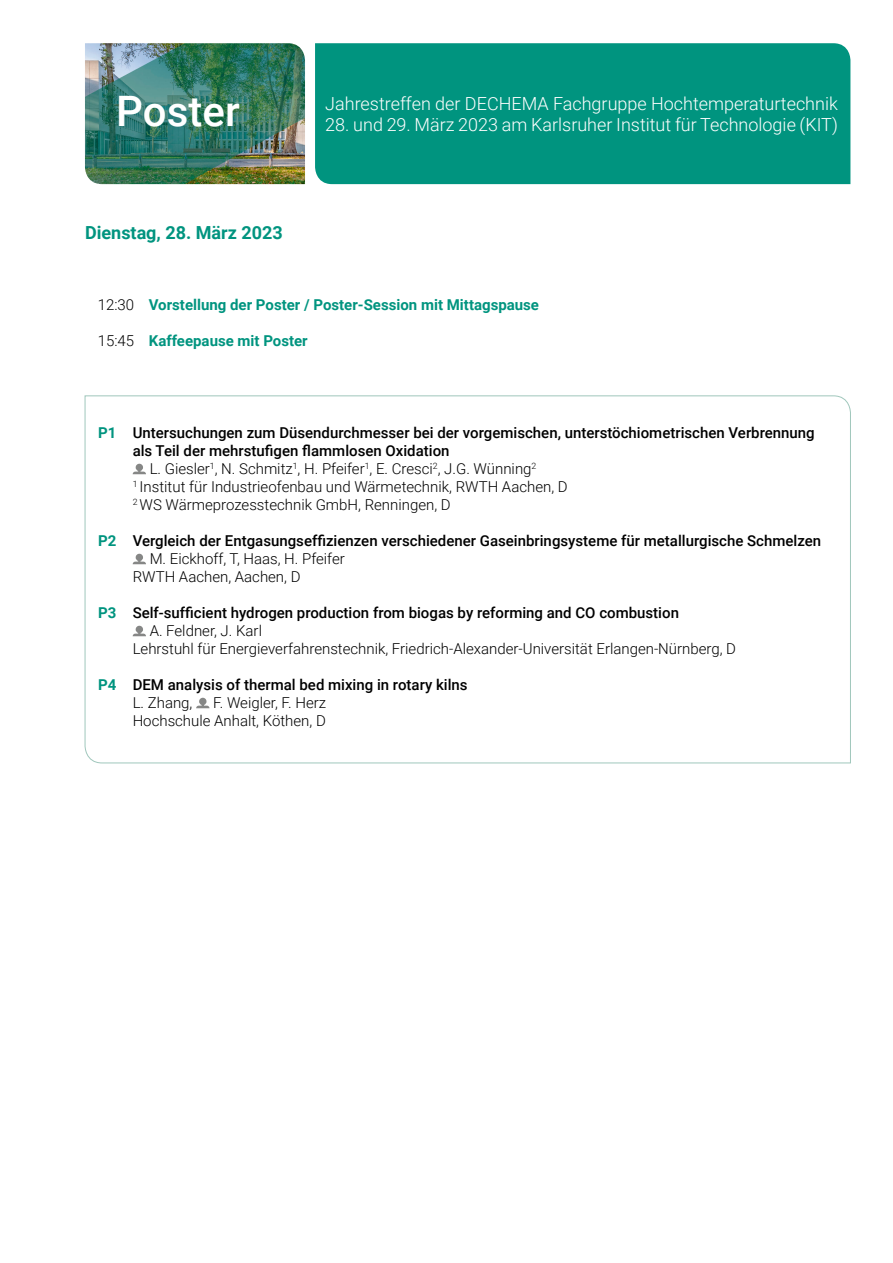
<style>
.page{position:relative;width:893px;height:1263px;background:#fff}
.page>*{position:absolute;margin:0;border:0;box-sizing:border-box;transform-origin:0 0}
.t1{font:500 42px "Roboto";color:#fff}
.t2{font:300 18px "Roboto";color:#fff}
.t3{font:700 18px "Roboto";color:#00947f}
.t4{font:500 15px/18px "Roboto";color:#000}
.t5{font:300 15px/18px "Roboto";color:#000;text-align:right}
.t6{font:700 15px "Roboto";color:#00947f}
.s1{font-weight:300;color:#000}
.s2{font-weight:700;color:#00947f}
.s3{font-weight:300}
</style>
<div class="page">
<img style="left:85px;top:43px;width:220px;height:141px">
<div style="left:315px;top:43px;width:535px;height:141px;background:#00947f"></div>
<svg style="left:84px;top:395px;width:767px;height:369px"></svg>
<h1 class="t1" style="left:116px;top:81px;width:125px">Poster</h1>
<p class="t3" style="left:85px;top:220px;width:199px">Dienstag, 28. März 2023</p>
<p class="t2" style="left:325px;top:91px;width:514px">Jahrestreffen der DECHEMA Fachgruppe Hochtemperaturtechnik</p>
<p class="t2" style="left:325px;top:112px;width:514px">28. und 29. März 2023 am Karlsruher Institut für Technologie (KIT)</p>
<p class="t6" style="left:98px;top:294px;width:443px"><span class="s1">12:30</span> Vorstellung der Poster / Poster-Session mit Mittagspause</p>
<p class="t6" style="left:98px;top:330px;width:211px"><span class="s1">15:45</span> Kaffeepause mit Poster</p>
<p class="t4" style="left:98px;top:423px;width:718px"><span class="s2">P1</span> Untersuchungen zum Düsendurchmesser bei der vorgemischen, unterstöchiometrischen Verbrennung</p>
<p class="t4" style="left:133px;top:441px;width:318px">als Teil der mehrstufigen flammlosen Oxidation</p>
<p class="t5" style="left:150px;top:459px;width:388px">L. Giesler<sup>1</sup>, N. Schmitz<sup>1</sup>, H. Pfeifer<sup>1</sup>, E. Cresci<sup>2</sup>, J.G. Wünning<sup>2</sup></p>
<p class="t5" style="left:133px;top:477px;width:436px"><sup>1</sup> Institut für Industrieofenbau und Wärmetechnik, RWTH Aachen, D</p>
<p class="t5" style="left:133px;top:495px;width:319px"><sup>2</sup> WS Wärmeprozesstechnik GmbH, Renningen, D</p>
<p class="t4" style="left:98px;top:531px;width:724px"><span class="s2">P2</span> Vergleich der Entgasungseffizienzen verschiedener Gaseinbringsysteme für metallurgische Schmelzen</p>
<p class="t5" style="left:150px;top:549px;width:197px">M. Eickhoff, T, Haas, H. Pfeifer</p>
<p class="t5" style="left:133px;top:567px;width:169px">RWTH Aachen, Aachen, D</p>
<p class="t4" style="left:98px;top:603px;width:582px"><span class="s2">P3</span> Self-sufficient hydrogen production from biogas by reforming and CO combustion</p>
<p class="t5" style="left:150px;top:621px;width:114px">A. Feldner, J. Karl</p>
<p class="t5" style="left:133px;top:639px;width:605px">Lehrstuhl für Energieverfahrenstechnik, Friedrich-Alexander-Universität Erlangen-Nürnberg, D</p>
<p class="t4" style="left:133px;top:675px;width:336px;text-indent:-35px"><span class="s2">P4</span> DEM analysis of thermal bed mixing in rotary kilns<br><span class="s3">L. Zhang,</span></p>
<p class="t5" style="left:133px;top:693px;width:195px">F. Weigler, F. Herz<br>Hochschule Anhalt, Köthen, D</p>
</div>
